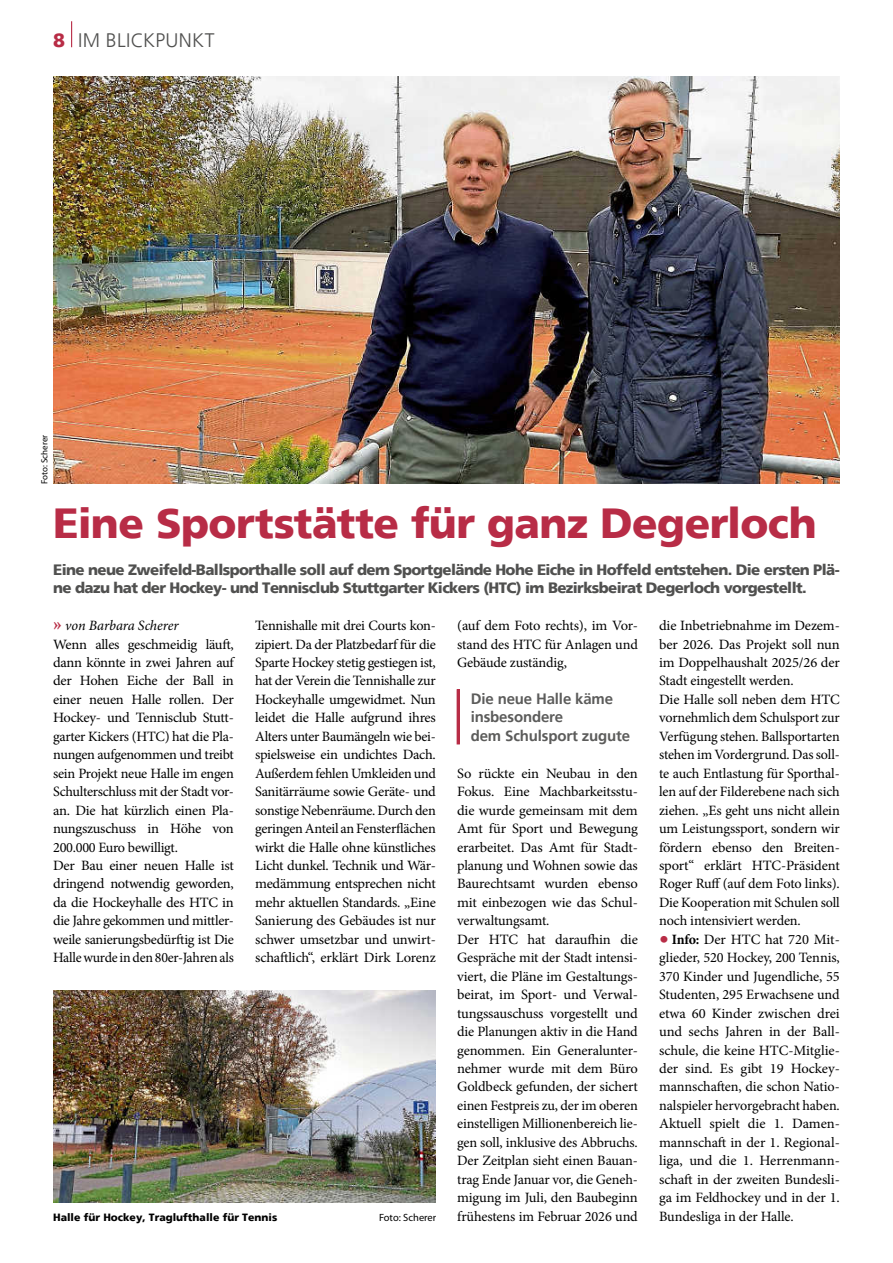
<style>
.page{position:relative;width:893px;height:1263px;background:#fff}
.page>*{position:absolute;margin:0;border:0;box-sizing:border-box;transform-origin:0 0}
.t1{font:300 condensed 54.3px "Myriad Pro";color:#b82c46}
.t2{font:900 42px "Frutiger";letter-spacing:-.015em;color:#b82c46}
.t3{font:300 19.5px "Frutiger";letter-spacing:.015em;color:#50504f}
.t4{font:900 15px/18.5px "Frutiger";letter-spacing:-.04em;color:#50504f}
.t5{font:700 15px/18.5px "Frutiger";letter-spacing:-.01em;color:#5c5c5b}
.t6{font:14.25px/18.5px "Minion Pro";letter-spacing:-.015em;color:#000}
.t7{font:900 10.5px "Frutiger";color:#000}
.t8{font:10.5px "Myriad Pro";color:#000}
.t9{font:9px "Myriad Pro";color:#000}
.s1{font-weight:900;color:#b82c46}
.s2{font-weight:700;font-size:19.5px;color:#b82e47}
.s3{font-style:italic}
.s4{font-family:"Frutiger";font-weight:900;font-size:19.5px;color:#b82c46}
.s5{font-weight:700}
</style>
<div class="page">
<svg style="left:71px;top:21px;width:1px;height:26px"></svg>
<div style="left:457px;top:689px;width:3px;height:55px;border:1px solid #b82c46"></div>
<img style="left:53px;top:77px;width:787px;height:407px">
<img style="left:53px;top:990px;width:383px;height:212px">
<h3 class="t3" style="left:53px;top:29px;width:163px"><span class="s1">8</span> IM BLICKPUNKT</h3>
<p class="t9" style="left:39px;top:484px;width:50px;rotate:-90deg">Foto: Scherer</p>
<h2 class="t2" style="left:53px;top:498px;width:765px">Eine Sportstätte für ganz Degerloch</h2>
<p class="t4" style="left:53px;top:560px;width:788px">Eine neue Zweifeld-Ballsporthalle soll auf dem Sportgelände Hohe Eiche in Hoffeld entstehen. Die ersten Plä&shy;ne dazu hat der Hockey- und Tennisclub Stuttgarter Kickers (HTC) im Bezirksbeirat Degerloch vorgestellt.</p>
<p class="t6" style="left:53px;top:616px;width:182px"><span class="s2">»</span> <span class="s3">von Barbara Scherer<br></span>Wenn alles geschmeidig läuft, dann könnte in zwei Jahren auf der Hohen Eiche der Ball in einer neuen Halle rollen. Der<br>Hockey- und Tennisclub Stutt&shy;garter Kickers (HTC) hat die Pla&shy;nungen aufgenommen und treibt sein Projekt neue Halle im engen<br>Schulterschluss mit der Stadt vor&shy;an. Die hat kürzlich einen Pla&shy;nungszuschuss in Höhe von<br>200.000 Euro bewilligt.<br>Der Bau einer neuen Halle ist dringend notwendig geworden, da die Hockeyhalle des HTC in die Jahre gekommen und mittler&shy;weile sanierungsbedürftig ist Die<br>Halle wurde in den 80er-Jahren als</p>
<p class="t6" style="left:255px;top:616px;width:182px;text-align:justify">Tennishalle mit drei Courts kon&shy;zipiert. Da der Platzbedarf für die Sparte Hockey stetig gestiegen ist, hat der Verein die Tennishalle zur Hockeyhalle umgewidmet. Nun leidet die Halle aufgrund ihres Alters unter Baumängeln wie bei&shy;spielsweise ein undichtes Dach.<br>Außerdem fehlen Umkleiden und Sanitärräume sowie Geräte- und sonstige Nebenräume. Durch den geringen Anteil an Fensterflächen wirkt die Halle ohne künstliches Licht dunkel. Technik und Wär&shy;medämmung entsprechen nicht mehr aktuellen Standards. „Eine Sanierung des Gebäudes ist nur schwer umsetzbar und unwirt&shy;schaftlich“, erklärt Dirk Lorenz</p>
<p class="t6" style="left:457px;top:616px;width:182px;text-align:justify">(auf dem Foto rechts), im Vor&shy;stand des HTC für Anlagen und Gebäude zuständig,</p>
<p class="t6" style="left:659px;top:616px;width:182px">die Inbetriebnahme im Dezem&shy;ber 2026. Das Projekt soll nun im Doppelhaushalt 2025/26 der<br>Stadt eingestellt werden.<br>Die Halle soll neben dem HTC vornehmlich dem Schulsport zur<br>Verfügung stehen. Ballsportarten stehen im Vordergrund. Das soll&shy;te auch Entlastung für Sporthal&shy;len auf der Filderebene nach sich ziehen. „Es geht uns nicht allein um Leistungssport, sondern wir fördern ebenso den Breiten&shy;sport“ erklärt HTC-Präsident<br>Roger Ruff (auf dem Foto links).<br>Die Kooperation mit Schulen soll noch intensiviert werden.</p>
<p class="t6" style="left:659px;top:930px;width:182px;text-align:justify"><span class="s4">•</span> <span class="s5">Info:</span> Der HTC hat 720 Mit&shy;glieder, 520 Hockey, 200 Tennis, 370 Kinder und Jugendliche, 55<br>Studenten, 295 Erwachsene und etwa 60 Kinder zwischen drei und sechs Jahren in der Ball&shy;schule, die keine HTC-Mitglie&shy;der sind. Es gibt 19 Hockey&shy;mannschaften, die schon Natio&shy;nalspieler hervorgebracht haben.<br>Aktuell spielt die 1. Damen&shy;mannschaft in der 1. Regional&shy;liga, und die 1. Herrenmann&shy;schaft in der zweiten Bundesli&shy;ga im Feldhockey und in der 1.<br>Bundesliga in der Halle.</p>
<h1 class="t1" style="left:453px;top:680px;width:12px">|</h1>
<p class="t5" style="left:471px;top:689px;width:161px">Die neue Halle käme insbesondere<br>dem Schulsport zugute</p>
<p class="t6" style="left:457px;top:764px;width:182px">So rückte ein Neubau in den<br>Fokus. Eine Machbarkeitsstu&shy;die wurde gemeinsam mit dem<br>Amt für Sport und Bewegung erarbeitet. Das Amt für Stadt&shy;planung und Wohnen sowie das<br>Baurechtsamt wurden ebenso mit einbezogen wie das Schul&shy;verwaltungsamt.<br>Der HTC hat daraufhin die<br>Gespräche mit der Stadt intensi&shy;viert, die Pläne im Gestaltungs&shy;beirat, im Sport- und Verwal&shy;tungssauschuss vorgestellt und die Planungen aktiv in die Hand genommen. Ein Generalunter&shy;nehmer wurde mit dem Büro<br>Goldbeck gefunden, der sichert einen Festpreis zu, der im oberen einstelligen Millionenbereich lie&shy;gen soll, inklusive des Abbruchs.<br>Der Zeitplan sieht einen Bauan&shy;trag Ende Januar vor, die Geneh&shy;migung im Juli, den Baubeginn frühestens im Februar 2026 und</p>
<p class="t7" style="left:53px;top:1210px;width:226px">Halle für Hockey, Traglufthalle für Tennis</p>
<p class="t8" style="left:379px;top:1210px;width:59px">Foto: Scherer</p>
</div>
